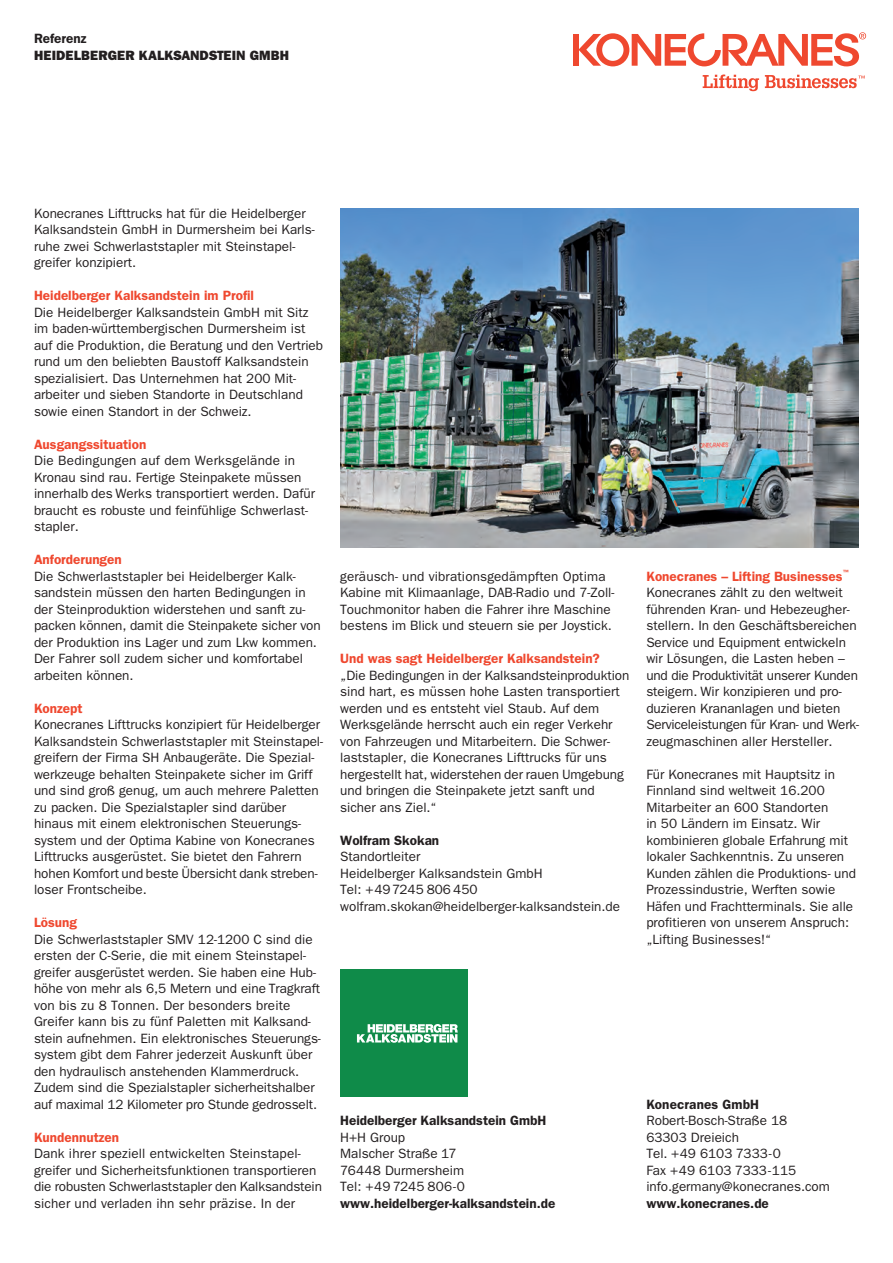
<style>
.page{position:relative;width:893px;height:1263px;background:#fff}
.page>*{position:absolute;margin:0;border:0;box-sizing:border-box;transform-origin:0 0}
.Body_copy__9_11{font:13.5px/16.5px "ITC Franklin Gothic Std";color:#231f20}
.Sub_heading__9_11_ro{font:600 13.5px "ITC Franklin Gothic Std";color:#ef482f}
.Body_copy__9_11-2{font:600 13.5px "ITC Franklin Gothic Std";color:#231f20}
.t1{font:13.5px "ITC Franklin Gothic Std Hvy";letter-spacing:.01em;color:#231f20}
.Sub_heading__9_11_ro-2{font:600 6.15px "ITC Franklin Gothic Std";color:#ef482f}
</style>
<div class="page">
<div style="left:340px;top:969px;width:128px;height:128px;background:#0f8b49"></div>
<svg style="left:357px;top:1024px;width:101px;height:19px"></svg>
<img style="left:340px;top:208px;width:519px;height:340px">
<div style="left:573px;top:34px;width:6px;height:32px;background:#ef482f"></div>
<svg style="left:579px;top:32px;width:287px;height:34px"></svg>
<svg style="left:703px;top:74px;width:56px;height:17px"></svg>
<svg style="left:765px;top:75px;width:100px;height:13px"></svg>
<p class="Body_copy__9_11-2" style="left:34px;top:31px;width:54px">Referenz</p>
<p class="t1" style="left:34px;top:47px;width:256px">HEIDELBERGER KALKSANDSTEIN GMBH</p>
<p class="Body_copy__9_11" style="left:34px;top:205px;width:282px">Konecranes Lifttrucks hat für die Heidelberger Kalksandstein GmbH in Durmersheim bei Karls&shy;ruhe zwei Schwerlaststapler mit Steinstapel&shy;greifer konzipiert.</p>
<p class="Sub_heading__9_11_ro" style="left:34px;top:288px;width:222px">Heidelberger Kalksandstein im Profil</p>
<p class="Body_copy__9_11" style="left:34px;top:304px;width:291px">Die Heidelberger Kalksandstein GmbH mit Sitz im baden-württembergischen Durmersheim ist auf die Produktion, die Beratung und den Vertrieb rund um den beliebten Baustoff Kalksandstein spezialisiert. Das Unternehmen hat 200 Mit&shy;arbeiter und sieben Standorte in Deutschland sowie einen Standort in der Schweiz.</p>
<p class="Sub_heading__9_11_ro" style="left:34px;top:436px;width:114px">Ausgangssituation</p>
<p class="Body_copy__9_11" style="left:34px;top:452px;width:283px">Die Bedingungen auf dem Werksgelände in Kronau sind rau. Fertige Steinpakete müssen innerhalb des Werks transportiert werden. Dafür braucht es robuste und feinfühlige Schwerlast&shy;stapler.</p>
<p class="Sub_heading__9_11_ro" style="left:34px;top:551px;width:89px">Anforderungen</p>
<p class="Body_copy__9_11" style="left:34px;top:568px;width:288px">Die Schwerlaststapler bei Heidelberger Kalk&shy;sandstein müssen den harten Bedingungen in der Steinproduktion widerstehen und sanft zu&shy;packen können, damit die Steinpakete sicher von der Produktion ins Lager und zum Lkw kommen.<br>Der Fahrer soll zudem sicher und komfortabel arbeiten können.</p>
<p class="Sub_heading__9_11_ro" style="left:34px;top:700px;width:50px">Konzept</p>
<p class="Body_copy__9_11" style="left:34px;top:716px;width:291px">Konecranes Lifttrucks konzipiert für Heidelberger Kalksandstein Schwerlaststapler mit Steinstapel&shy;greifern der Firma SH Anbaugeräte. Die Spezial&shy;werkzeuge behalten Steinpakete sicher im Griff und sind groß genug, um auch mehrere Paletten zu packen. Die Spezialstapler sind darüber hinaus mit einem elektronischen Steuerungs&shy;system und der Optima Kabine von Konecranes Lifttrucks ausgerüstet. Sie bietet den Fahrern hohen Komfort und beste Übersicht dank streben&shy;loser Frontscheibe.</p>
<p class="Sub_heading__9_11_ro" style="left:34px;top:914px;width:44px">Lösung</p>
<p class="Body_copy__9_11" style="left:34px;top:931px;width:288px">Die Schwerlaststapler SMV 12-1200 C sind die ersten der C-Serie, die mit einem Steinstapel&shy;greifer ausgerüstet werden. Sie haben eine Hub&shy;höhe von mehr als 6,5 Metern und eine Tragkraft von bis zu 8 Tonnen. Der besonders breite Greifer kann bis zu fünf Paletten mit Kalksand&shy;stein aufnehmen. Ein elektronisches Steuerungs&shy;system gibt dem Fahrer jederzeit Auskunft über den hydraulisch anstehenden Klammerdruck.<br>Zudem sind die Spezialstapler sicherheitshalber auf maximal 12 Kilometer pro Stunde gedrosselt.</p>
<p class="Sub_heading__9_11_ro" style="left:34px;top:1129px;width:87px">Kundennutzen</p>
<p class="Body_copy__9_11" style="left:34px;top:1145px;width:289px">Dank ihrer speziell entwickelten Steinstapel&shy;greifer und Sicherheitsfunktionen transportieren die robusten Schwerlaststapler den Kalksandstein sicher und verladen ihn sehr präzise. In der</p>
<p class="Body_copy__9_11" style="left:340px;top:568px;width:276px">geräusch- und vibrationsgedämpften Optima Kabine mit Klimaanlage, DAB-Radio und 7-Zoll-Touchmonitor haben die Fahrer ihre Maschine bestens im Blick und steuern sie per Joystick.</p>
<p class="Sub_heading__9_11_ro" style="left:340px;top:650px;width:261px">Und was sagt Heidelberger Kalksandstein?</p>
<p class="Body_copy__9_11" style="left:340px;top:667px;width:291px">„Die Bedingungen in der Kalksandsteinproduktion sind hart, es müssen hohe Lasten transportiert werden und es entsteht viel Staub. Auf dem Werksgelände herrscht auch ein reger Verkehr von Fahrzeugen und Mitarbeitern. Die Schwer&shy;laststapler, die Konecranes Lifttrucks für uns hergestellt hat, widerstehen der rauen Umgebung und bringen die Steinpakete jetzt sanft und sicher ans Ziel.“</p>
<p class="Body_copy__9_11-2" style="left:340px;top:832px;width:101px">Wolfram Skokan</p>
<p class="Body_copy__9_11" style="left:340px;top:848px;width:82px">Standortleiter</p>
<p class="Body_copy__9_11" style="left:340px;top:865px;width:204px">Heidelberger Kalksandstein GmbH</p>
<p class="Body_copy__9_11" style="left:340px;top:881px;width:139px">Tel: +497245 806 450</p>
<p class="Body_copy__9_11" style="left:340px;top:898px;width:281px">wolfram.skokan@heidelberger-kalksandstein.de</p>
<p class="Body_copy__9_11-2" style="left:340px;top:1113px;width:208px">Heidelberger Kalksandstein GmbH</p>
<p class="Body_copy__9_11" style="left:340px;top:1129px;width:67px">H+H Group</p>
<p class="Body_copy__9_11" style="left:340px;top:1145px;width:118px">Malscher Straße 17</p>
<p class="Body_copy__9_11" style="left:340px;top:1162px;width:125px">76448 Durmersheim</p>
<p class="Body_copy__9_11" style="left:340px;top:1178px;width:126px">Tel: +49 7245 806-0</p>
<p class="Body_copy__9_11-2" style="left:340px;top:1195px;width:217px">www.heidelberger-kalksandstein.de</p>
<p class="Sub_heading__9_11_ro-2" style="left:843px;top:568px;width:8px">™</p>
<p class="Body_copy__9_11" style="left:646px;top:584px;width:214px">Konecranes zählt zu den weltweit führenden Kran- und Hebezeugher&shy;stellern. In den Geschäftsbereichen Service und Equipment entwickeln wir Lösungen, die Lasten heben – und die Produktivität unserer Kunden steigern. Wir konzipieren und pro&shy;duzieren Krananlagen und bieten Serviceleistungen für Kran- und Werk&shy;zeugmaschinen aller Hersteller.</p>
<p class="Body_copy__9_11" style="left:646px;top:766px;width:211px">Für Konecranes mit Hauptsitz in<br>Finnland sind weltweit 16.200<br>Mitarbeiter an 600 Standorten<br>in 50 Ländern im Einsatz. Wir kombinieren globale Erfahrung mit lokaler Sachkenntnis. Zu unseren<br>Kunden zählen die Produktions- und<br>Prozessindustrie, Werften sowie<br>Häfen und Frachtterminals. Sie alle profitieren von unserem Anspruch: „Lifting Businesses!“</p>
<p class="Sub_heading__9_11_ro" style="left:646px;top:568px;width:198px">Konecranes – Lifting Businesses</p>
<p class="Body_copy__9_11-2" style="left:646px;top:1096px;width:114px">Konecranes GmbH</p>
<p class="Body_copy__9_11" style="left:646px;top:1112px;width:185px">Robert-Bosch-Straße 18<br>63303 Dreieich<br>Tel. +49 6103 7333-0<br>Fax +49 6103 7333-115 info.germany@konecranes.com</p>
<p class="Body_copy__9_11-2" style="left:646px;top:1195px;width:124px">www.konecranes.de</p>
</div>
